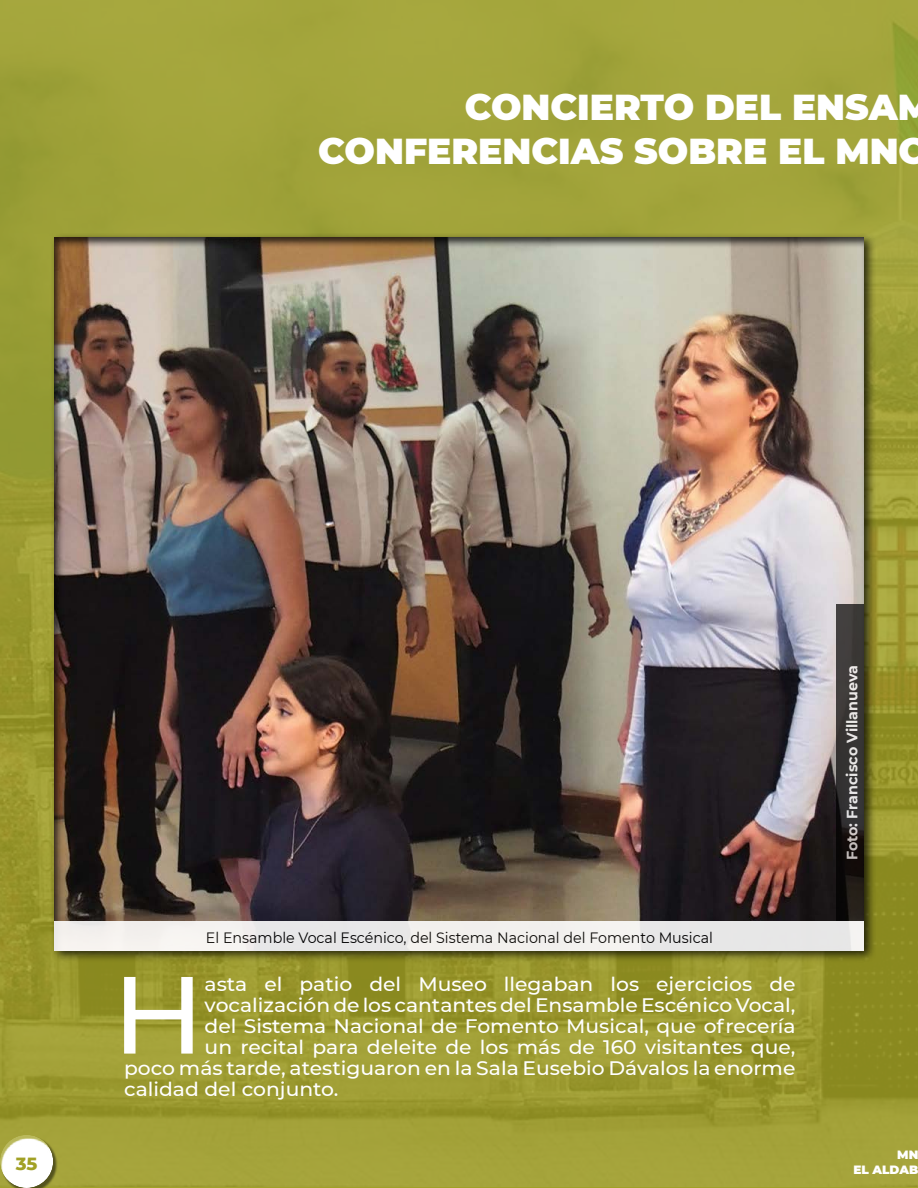
<style>
.page{position:relative;width:918px;height:1188px;background:#fff}
.page>*{position:absolute;margin:0;border:0;box-sizing:border-box;transform-origin:0 0}
.t1{font:500 109.5px "Montserrat";color:#fff;scale:1.04 1}
.t2{font:900 36px/43.2px "Montserrat";color:#fff;text-align:right}
.t3{font:500 19.5px "Montserrat";color:#fff;scale:1.04 1}
.t4{font:800 18px "Montserrat";color:#a2a125}
.t5{font:15px "Montserrat";color:#000;scale:.95 1}
.t6{font:700 15px "Montserrat";color:#fff;scale:.95 1}
.t7{font:900 12px/14.4px "Montserrat";color:#fff;text-align:right}
</style>
<div class="page">
<img style="left:0;top:0;width:918px;height:1186px">
<div style="left:0;top:1124px;width:68px;height:64px;background:#a2a125;opacity:.75"></div>
<div style="left:40px;top:226px;width:837px;height:725px;background:#000;opacity:.75"></div>
<div style="left:55px;top:921px;width:809px;height:29px;background:#f1efec"></div>
<svg style="left:836px;top:605px;width:28px;height:316px;fill:#353333"></svg>
<h2 class="t2" style="left:318px;top:84px;width:615px">CONCIERTO DEL ENSAM<br>CONFERENCIAS SOBRE EL MNC</h2>
<p class="t5" style="left:206px;top:927px;width:535px">El Ensamble Vocal Escénico, del Sistema Nacional del Fomento Musical</p>
<h1 class="t1" style="left:112px;top:938px;width:90px">H</h1>
<p class="t3" style="left:205px;top:970px;width:570px">asta el patio del Museo llegaban los ejercicios de</p>
<p class="t3" style="left:205px;top:991px;width:570px">vocalización de los cantantes del Ensamble Escénico Vocal,</p>
<p class="t3" style="left:205px;top:1012px;width:570px">del Sistema Nacional de Fomento Musical, que ofrecería</p>
<p class="t3" style="left:205px;top:1033px;width:570px">un recital para deleite de los más de 160 visitantes que,</p>
<p class="t3" style="left:124px;top:1054px;width:647px">poco más tarde, atestiguaron en la Sala Eusebio Dávalos la enorme</p>
<p class="t3" style="left:124px;top:1075px;width:208px">calidad del conjunto.</p>
<p class="t6" style="left:841px;top:860px;width:207px;rotate:-90deg">Foto: Francisco Villanueva</p>
<p class="t4" style="left:16px;top:1151px;width:23px">35</p>
<p class="t7" style="left:853px;top:1147px;width:66px">MN<br>EL ALDAB</p>
</div>
